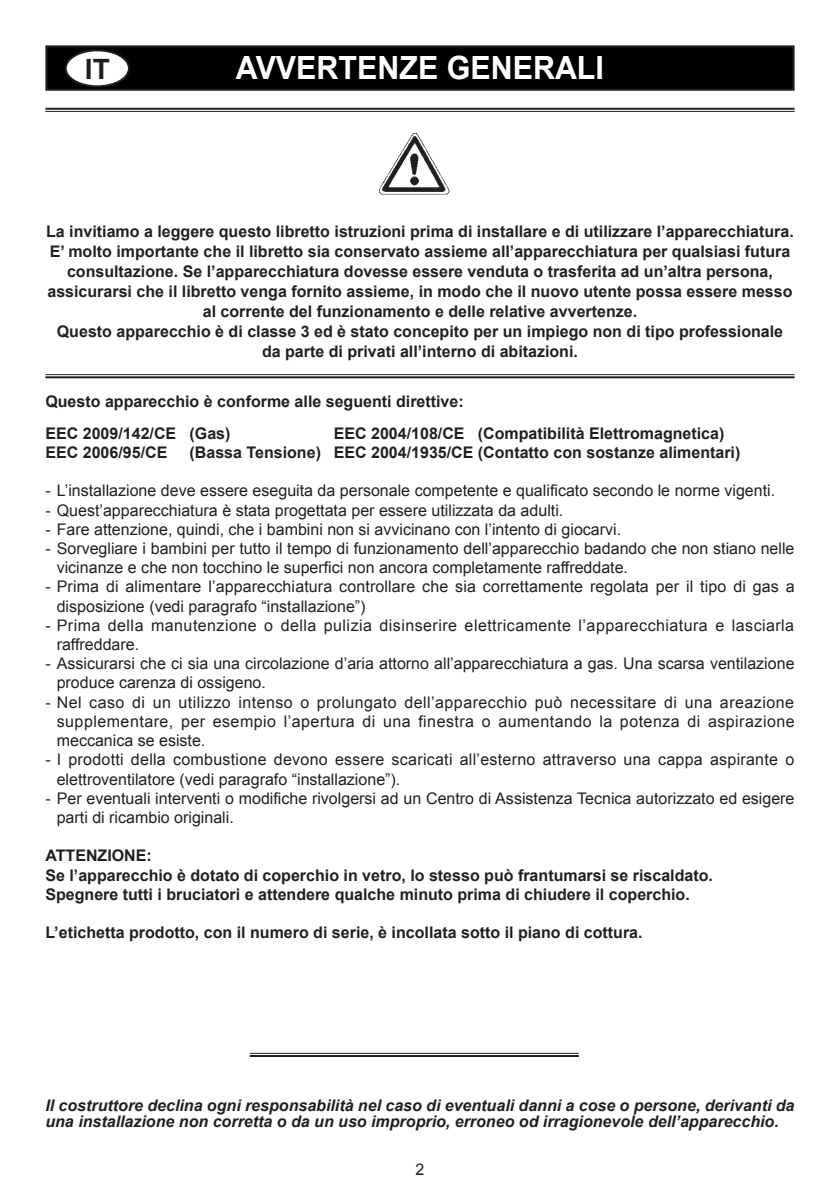
<style>
.page{position:relative;width:840px;height:1191px;background:#fff}
.page>*{position:absolute;margin:0;border:0;box-sizing:border-box;transform-origin:0 0}
.titolo16bold_bianco{font:700 32px "Arial";color:#fff;scale:.95 1}
.t1{font:700 28px "Arial";color:#231f20}
.testo_RIENTRATO{font:16px/19.2px "Arial";color:#231f20}
.Bold{font:700 16px/20px "Arial";color:#231f20;text-align:center}
.testo{font:700 16px "Arial";color:#231f20}
.testo-2{font:italic 700 16px/16px "Arial";color:#231f20}
.testo_RIENTRATO-2{font:16px/19.2px "Arial";letter-spacing:.03em;color:#231f20}
.testo-3{font:16px "Arial";color:#231f20}
</style>
<div class="page">
<div style="left:46px;top:46px;width:747px;height:44px;background:#000"></div>
<div style="left:45px;top:45px;width:749px;height:46px;border:2px solid #231f20"></div>
<div style="left:66px;top:50px;width:63px;height:36px;background:#fff;border-radius:50%"></div>
<div style="left:65px;top:49px;width:65px;height:38px;border:2px solid #231f20;border-radius:50%"></div>
<img style="left:379px;top:133px;width:71px;height:62px">
<hr style="left:45px;top:108px;width:749px;height:2px;background:#231f20">
<hr style="left:45px;top:111px;width:749px;height:1px;background:#231f20">
<hr style="left:45px;top:374px;width:749px;height:1px;background:#231f20">
<hr style="left:45px;top:376px;width:749px;height:2px;background:#231f20">
<hr style="left:249px;top:1053px;width:329px;height:1px;background:#231f20">
<hr style="left:249px;top:1055px;width:329px;height:2px;background:#231f20">
<p class="t1" style="left:85px;top:50px;width:26px">IT</p>
<p class="titolo16bold_bianco" style="left:236px;top:47px;width:389px">AVVERTENZE GENERALI</p>
<p class="Bold" style="left:46px;top:221px;width:748px">La invitiamo a leggere questo libretto istruzioni prima di installare e di utilizzare l’apparecchiatura.<br>E’ molto importante che il libretto sia conservato assieme all’apparecchiatura per qualsiasi futura consultazione. Se l’apparecchiatura dovesse essere venduta o trasferita ad un’altra persona, assicurarsi che il libretto venga fornito assieme, in modo che il nuovo utente possa essere messo al corrente del funzionamento e delle relative avvertenze.</p>
<p class="Bold" style="left:57px;top:321px;width:727px">Questo apparecchio è di classe 3 ed è stato concepito per un impiego non di tipo professionale da parte di privati all’interno di abitazioni.</p>
<p class="testo" style="left:45px;top:390px;width:419px">Questo apparecchio è conforme alle seguenti direttive:</p>
<p class="testo" style="left:45px;top:422px;width:186px">EEC 2009/142/CE (Gas)</p>
<p class="testo" style="left:333px;top:422px;width:392px">EEC 2004/108/CE (Compatibilità Elettromagnetica)</p>
<p class="testo" style="left:45px;top:442px;width:123px">EEC 2006/95/CE</p>
<p class="testo" style="left:189px;top:442px;width:552px">(Bassa Tensione) EEC 2004/1935/CE (Contatto con sostanze alimentari)</p>
<p class="testo_RIENTRATO" style="left:45px;top:481px;width:731px">- L’installazione deve essere eseguita da personale competente e qualificato secondo le norme vigenti.</p>
<p class="testo_RIENTRATO" style="left:45px;top:500px;width:519px">- Quest’apparecchiatura è stata progettata per essere utilizzata da adulti.</p>
<p class="testo_RIENTRATO" style="left:45px;top:520px;width:577px">- Fare attenzione, quindi, che i bambini non si avvicinano con l’intento di giocarvi.</p>
<p class="testo_RIENTRATO" style="left:57px;top:539px;width:738px;text-indent:-11px">- Sorvegliare i bambini per tutto il tempo di funzionamento dell’apparecchio badando che non stiano nelle vicinanze e che non tocchino le superfici non ancora completamente raffreddate.</p>
<p class="testo_RIENTRATO" style="left:57px;top:577px;width:739px;text-indent:-11px">- Prima di alimentare l’apparecchiatura controllare che sia correttamente regolata per il tipo di gas a disposizione (vedi paragrafo “installazione”)</p>
<p class="testo_RIENTRATO-2" style="left:57px;top:616px;width:738px;text-indent:-11px">- Prima della manutenzione o della pulizia disinserire elettricamente l’apparecchiatura e lasciarla raffreddare.</p>
<p class="testo_RIENTRATO" style="left:57px;top:654px;width:738px;text-indent:-11px">- Assicurarsi che ci sia una circolazione d’aria attorno all’apparecchiatura a gas. Una scarsa ventilazione produce carenza di ossigeno.</p>
<p class="testo_RIENTRATO" style="left:57px;top:692px;width:739px;text-align:justify;text-indent:-11px">- Nel caso di un utilizzo intenso o prolungato dell’apparecchio può necessitare di una areazione supplementare, per esempio l’apertura di una finestra o aumentando la potenza di aspirazione meccanica se esiste.</p>
<p class="testo_RIENTRATO" style="left:57px;top:750px;width:738px;text-indent:-11px">- I prodotti della combustione devono essere scaricati all’esterno attraverso una cappa aspirante o elettroventilatore (vedi paragrafo “installazione”).</p>
<p class="testo_RIENTRATO" style="left:57px;top:788px;width:738px;text-indent:-11px">- Per eventuali interventi o modifiche rivolgersi ad un Centro di Assistenza Tecnica autorizzato ed esigere parti di ricambio originali.</p>
<p class="testo" style="left:45px;top:845px;width:108px">ATTENZIONE:</p>
<p class="testo" style="left:45px;top:864px;width:668px">Se l’apparecchio è dotato di coperchio in vetro, lo stesso può frantumarsi se riscaldato.</p>
<p class="testo" style="left:45px;top:883px;width:645px">Spegnere tutti i bruciatori e attendere qualche minuto prima di chiudere il coperchio.</p>
<p class="testo" style="left:45px;top:922px;width:598px">L’etichetta prodotto, con il numero di serie, è incollata sotto il piano di cottura.</p>
<p class="testo-2" style="left:45px;top:1097px;width:750px">Il costruttore declina ogni responsabilità nel caso di eventuali danni a cose o persone, derivanti da una installazione non corretta o da un uso improprio, erroneo od irragionevole dell’apparecchio.</p>
<p class="testo-3" style="left:415px;top:1159px;width:10px">2</p>
</div>
